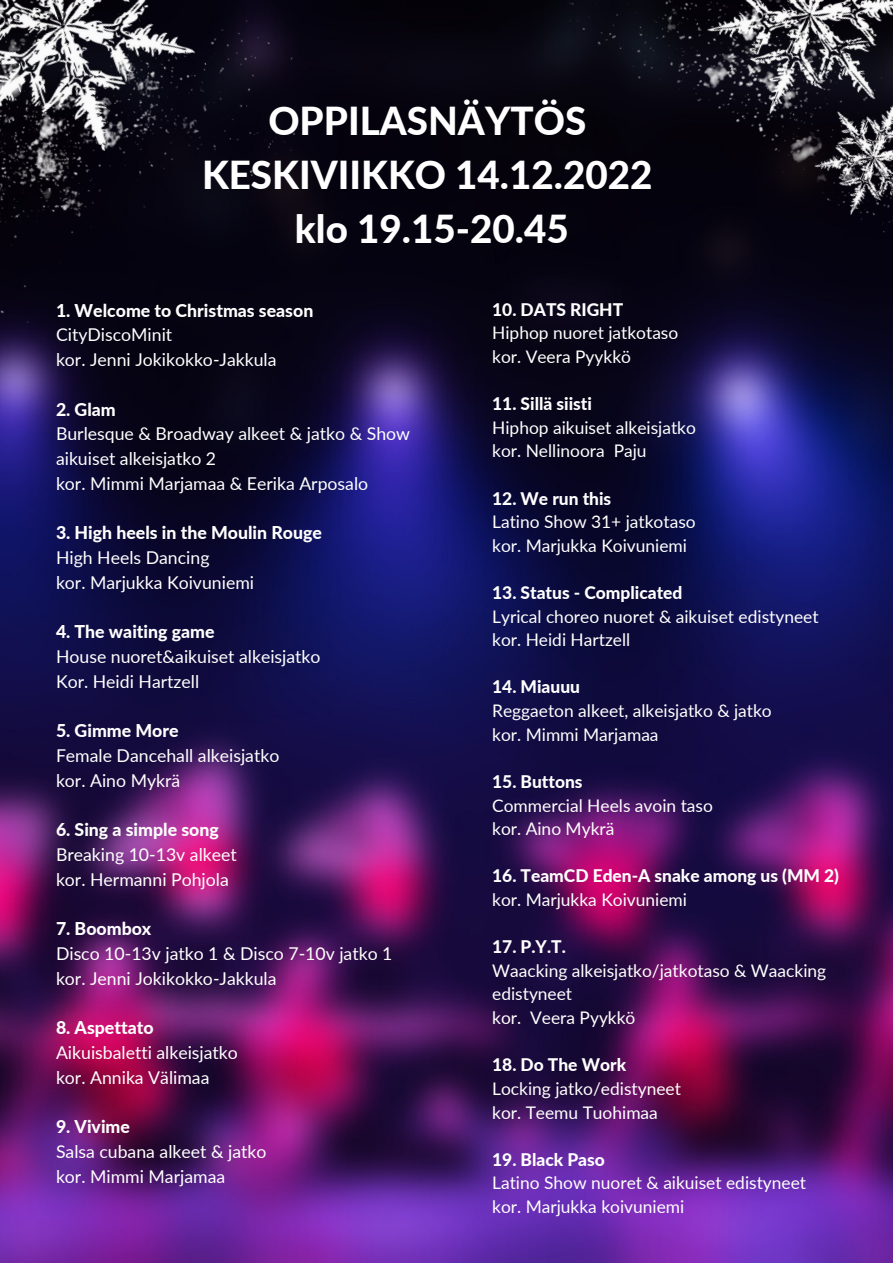
<style>
.page{position:relative;width:893px;height:1264px;background:#fff}
.page>*{position:absolute;margin:0;border:0;box-sizing:border-box;transform-origin:0 0}
.t1{font:800 38.55px/53.8px "Lato";color:#fff;text-align:center}
.t2{font:17.7px/24.8px "Lato";color:#fff}
.t3{font:800 17.7px "Lato";color:#fff}
.t4{font:17.4px/23.5px "Lato";color:#fff}
.t5{font:800 17.4px "Lato";color:#fff}
</style>
<div class="page">
<img style="left:0;top:0;width:892px;height:1262px">
<img style="left:0;top:0;width:432px;height:372px">
<img style="left:532px;top:0;width:360px;height:272px">
<h1 class="t1" style="left:202px;top:93px;width:452px">OPPILASNÄYTÖS<br>KESKIVIIKKO 14.12.2022 klo 19.15-20.45</h1>
<p class="t3" style="left:56px;top:299px;width:259px">1. Welcome to Christmas season</p>
<p class="t2" style="left:56px;top:322px;width:222px">CityDiscoMinit<br>kor. Jenni Jokikokko-Jakkula</p>
<p class="t3" style="left:56px;top:398px;width:61px">2. Glam</p>
<p class="t2" style="left:56px;top:421px;width:355px">Burlesque &amp; Broadway alkeet &amp; jatko &amp; Show aikuiset alkeisjatko 2<br>kor. Mimmi Marjamaa &amp; Eerika Arposalo</p>
<p class="t3" style="left:56px;top:522px;width:267px">3. High heels in the Moulin Rouge</p>
<p class="t2" style="left:56px;top:545px;width:200px">High Heels Dancing<br>kor. Marjukka Koivuniemi</p>
<p class="t3" style="left:56px;top:621px;width:160px">4. The waiting game</p>
<p class="t2" style="left:56px;top:644px;width:266px">House nuoret&amp;aikuiset alkeisjatko<br>Kor. Heidi Hartzell</p>
<p class="t3" style="left:56px;top:719px;width:124px">5. Gimme More</p>
<p class="t2" style="left:56px;top:742px;width:225px">Female Dancehall alkeisjatko kor. Aino Mykrä</p>
<p class="t3" style="left:56px;top:818px;width:164px">6. Sing a simple song</p>
<p class="t2" style="left:56px;top:841px;width:182px">Breaking 10-13v alkeet kor. Hermanni Pohjola</p>
<p class="t3" style="left:56px;top:917px;width:97px">7. Boombox</p>
<p class="t2" style="left:56px;top:940px;width:338px">Disco 10-13v jatko 1 &amp; Disco 7-10v jatko 1 kor. Jenni Jokikokko-Jakkula</p>
<p class="t3" style="left:56px;top:1016px;width:99px">8. Aspettato</p>
<p class="t2" style="left:56px;top:1039px;width:183px">Aikuisbaletti alkeisjatko kor. Annika Välimaa</p>
<p class="t3" style="left:56px;top:1115px;width:75px">9. Vivime</p>
<p class="t2" style="left:56px;top:1138px;width:212px">Salsa cubana alkeet &amp; jatko kor. Mimmi Marjamaa</p>
<p class="t5" style="left:492px;top:298px;width:132px">10. DATS RIGHT</p>
<p class="t4" style="left:492px;top:321px;width:188px">Hiphop nuoret jatkotaso kor. Veera Pyykkö</p>
<p class="t5" style="left:492px;top:393px;width:101px">11. Sillä siisti</p>
<p class="t4" style="left:492px;top:415px;width:205px">Hiphop aikuiset alkeisjatko kor. Nellinoora Paju</p>
<p class="t5" style="left:492px;top:487px;width:121px">12. We run this</p>
<p class="t4" style="left:492px;top:509px;width:205px">Latino Show 31+ jatkotaso kor. Marjukka Koivuniemi</p>
<p class="t5" style="left:492px;top:582px;width:192px">13. Status - Complicated</p>
<p class="t4" style="left:492px;top:604px;width:328px">Lyrical choreo nuoret &amp; aikuiset edistyneet kor. Heidi Hartzell</p>
<p class="t5" style="left:492px;top:676px;width:89px">14. Miauuu</p>
<p class="t4" style="left:492px;top:698px;width:281px">Reggaeton alkeet, alkeisjatko &amp; jatko kor. Mimmi Marjamaa</p>
<p class="t5" style="left:492px;top:770px;width:92px">15. Buttons</p>
<p class="t4" style="left:492px;top:793px;width:222px">Commercial Heels avoin taso kor. Aino Mykrä</p>
<p class="t5" style="left:492px;top:865px;width:348px">16. TeamCD Eden-A snake among us (MM 2)</p>
<p class="t4" style="left:492px;top:887px;width:196px">kor. Marjukka Koivuniemi</p>
<p class="t5" style="left:492px;top:936px;width:75px">17. P.Y.T.</p>
<p class="t4" style="left:492px;top:958px;width:335px">Waacking alkeisjatko/jatkotaso &amp; Waacking edistyneet<br>kor. Veera Pyykkö</p>
<p class="t5" style="left:492px;top:1054px;width:135px">18. Do The Work</p>
<p class="t4" style="left:492px;top:1076px;width:190px">Locking jatko/edistyneet kor. Teemu Tuohimaa</p>
<p class="t5" style="left:492px;top:1148px;width:114px">19. Black Paso</p>
<p class="t4" style="left:492px;top:1170px;width:315px">Latino Show nuoret &amp; aikuiset edistyneet kor. Marjukka koivuniemi</p>
</div>
